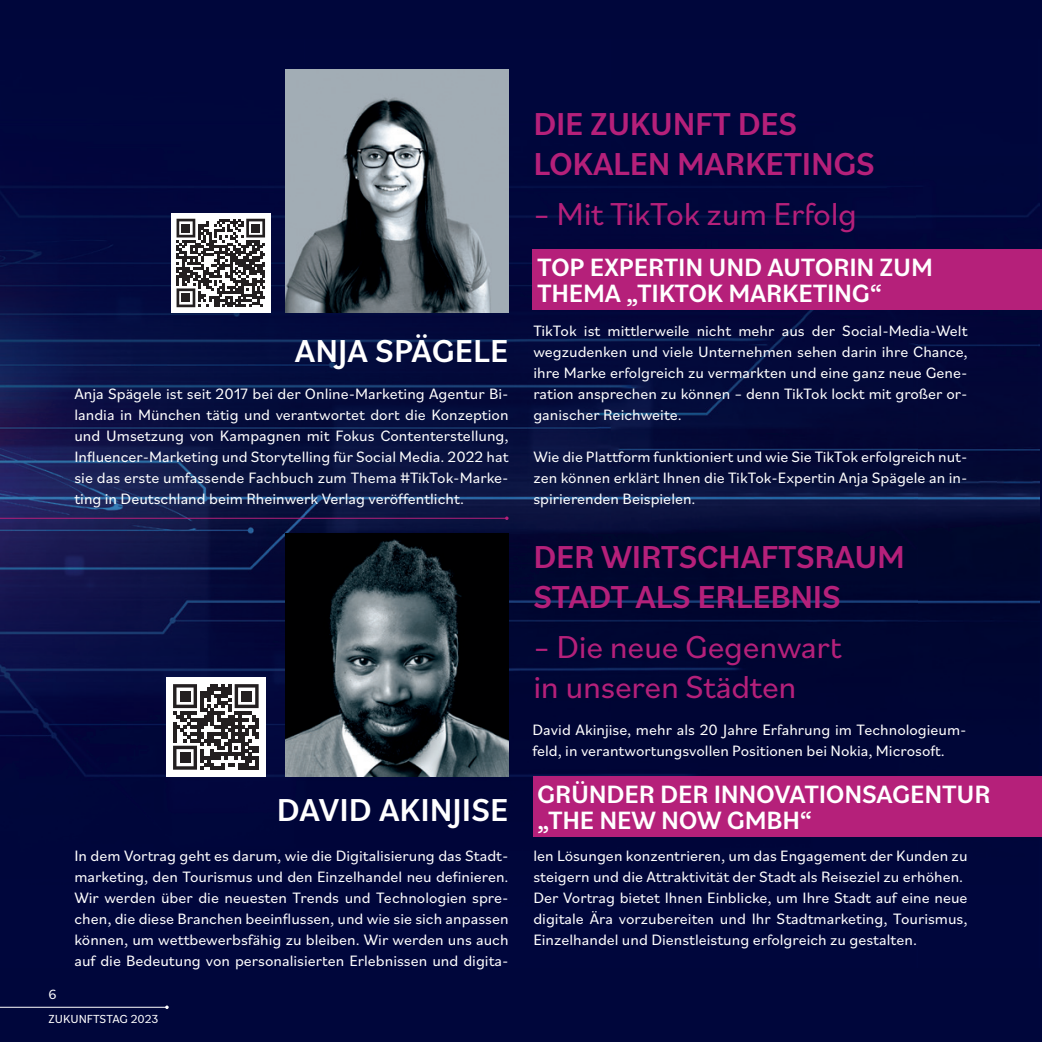
<style>
.page{position:relative;width:1042px;height:1042px;background:#00063b}
.page>*{position:absolute;margin:0;border:0;box-sizing:border-box;transform-origin:0 0}
.t1{font:500 33.25px/39.9px "Bilo";letter-spacing:-.01em;color:#b5207a}
.t2{font:33.25px/39.9px "Bilo";letter-spacing:-.01em;color:#b5207a}
.t3{font:500 33.25px "Bilo";color:#fff}
.t4{font:500 26.25px/26.2px "Bilo";letter-spacing:-.01em;color:#fff}
.t5{font:15.75px/21px "Bilo";color:#fff;text-align:justify}
.t6{font:14px "Bilo";color:#fff}
.t7{font:12.25px "Bilo";letter-spacing:-.005em;color:#fff}
</style>
<div class="page">
<img style="left:0;top:69px;width:1039px;height:768px">
<img style="left:285px;top:69px;width:223px;height:244px">
<div style="left:171px;top:213px;width:99px;height:100px;background:#fff"></div>
<svg style="left:177px;top:219px;width:88px;height:88px"></svg>
<div style="left:182px;top:224px;width:8px;height:8px;background:#231f20"></div>
<div style="left:252px;top:224px;width:8px;height:8px;background:#231f20"></div>
<div style="left:182px;top:294px;width:8px;height:8px;background:#231f20"></div>
<img style="left:285px;top:533px;width:223px;height:243px">
<div style="left:166px;top:677px;width:99px;height:99px;background:#fff"></div>
<svg style="left:173px;top:684px;width:86px;height:86px"></svg>
<div style="left:180px;top:691px;width:10px;height:10px;background:#231f20"></div>
<div style="left:241px;top:691px;width:11px;height:10px;background:#231f20"></div>
<div style="left:180px;top:752px;width:10px;height:11px;background:#231f20"></div>
<hr style="left:0;top:518px;width:507px;height:1px;background:#b5207a">
<div style="left:532px;top:249px;width:510px;height:61px;background:#b5207a"></div>
<div style="left:533px;top:776px;width:509px;height:60px;background:#b5207a"></div>
<hr style="left:0;top:1007px;width:167px;height:1px;background:#fff">
<svg style="left:165px;top:1005px;width:4px;height:4px"></svg>
<h1 class="t1" style="left:533px;top:102px;width:343px">DIE ZUKUNFT DES<br>LOKALEN MARKETINGS</h1>
<h1 class="t2" style="left:533px;top:192px;width:325px">– Mit TikTok zum Erfolg</h1>
<h1 class="t3" style="left:295px;top:328px;width:215px">ANJA SPÄGELE</h1>
<p class="t5" style="left:74px;top:383px;width:436px">Anja Spägele ist seit 2017 bei der Online-Marketing Agentur Bi&shy;landia in München tätig und verantwortet dort die Konzeption und Umsetzung von Kampagnen mit Fokus Contenterstellung, Influencer-Marketing und Storytelling für Social Media. 2022 hat sie das erste umfassende Fachbuch zum Thema #TikTok-Marke&shy;ting in Deutschland beim Rheinwerk Verlag veröffentlicht.</p>
<h1 class="t3" style="left:277px;top:787px;width:233px">DAVID AKINJISE</h1>
<h2 class="t4" style="left:537px;top:253px;width:397px">TOP EXPERTIN UND AUTORIN ZUM<br>THEMA „TIKTOK MARKETING“</h2>
<p class="t5" style="left:533px;top:320px;width:436px">TikTok ist mittlerweile nicht mehr aus der Social-Media-Welt wegzudenken und viele Unternehmen sehen darin ihre Chance, ihre Marke erfolgreich zu vermarkten und eine ganz neue Gene&shy;ration ansprechen zu können – denn TikTok lockt mit großer or&shy;ganischer Reichweite.</p>
<p class="t5" style="left:533px;top:446px;width:436px">Wie die Plattform funktioniert und wie Sie TikTok erfolgreich nut&shy;zen können erklärt Ihnen die TikTok-Expertin Anja Spägele an in&shy;spirierenden Beispielen.</p>
<h1 class="t1" style="left:533px;top:536px;width:373px">DER WIRTSCHAFTSRAUM<br>STADT ALS ERLEBNIS</h1>
<h1 class="t2" style="left:533px;top:625px;width:310px">– Die neue Gegenwart in unseren Städten</h1>
<p class="t5" style="left:532px;top:719px;width:436px">David Akinjise, mehr als 20 Jahre Erfahrung im Technologieum&shy;feld, in verantwortungsvollen Positionen bei Nokia, Microsoft.</p>
<h2 class="t4" style="left:537px;top:780px;width:455px">GRÜNDER DER INNOVATIONSAGENTUR „THE NEW NOW GMBH“</h2>
<p class="t6" style="left:49px;top:984px;width:10px">6</p>
<p class="t5" style="left:74px;top:845px;width:436px">In dem Vortrag geht es darum, wie die Digitalisierung das Stadt&shy;marketing, den Tourismus und den Einzelhandel neu definieren.<br>Wir werden über die neuesten Trends und Technologien spre&shy;chen, die diese Branchen beeinflussen, und wie sie sich anpassen können, um wettbewerbsfähig zu bleiben. Wir werden uns auch auf die Bedeutung von personalisierten Erlebnissen und digita-</p>
<p class="t5" style="left:533px;top:845px;width:436px;text-align:left">len Lösungen konzentrieren, um das Engagement der Kunden zu steigern und die Attraktivität der Stadt als Reiseziel zu erhöhen.<br>Der Vortrag bietet Ihnen Einblicke, um Ihre Stadt auf eine neue digitale Ära vorzubereiten und Ihr Stadtmarketing, Tourismus, Einzelhandel und Dienstleistung erfolgreich zu gestalten.</p>
<p class="t7" style="left:49px;top:1010px;width:111px">ZUKUNFTSTAG 2023</p>
</div>
